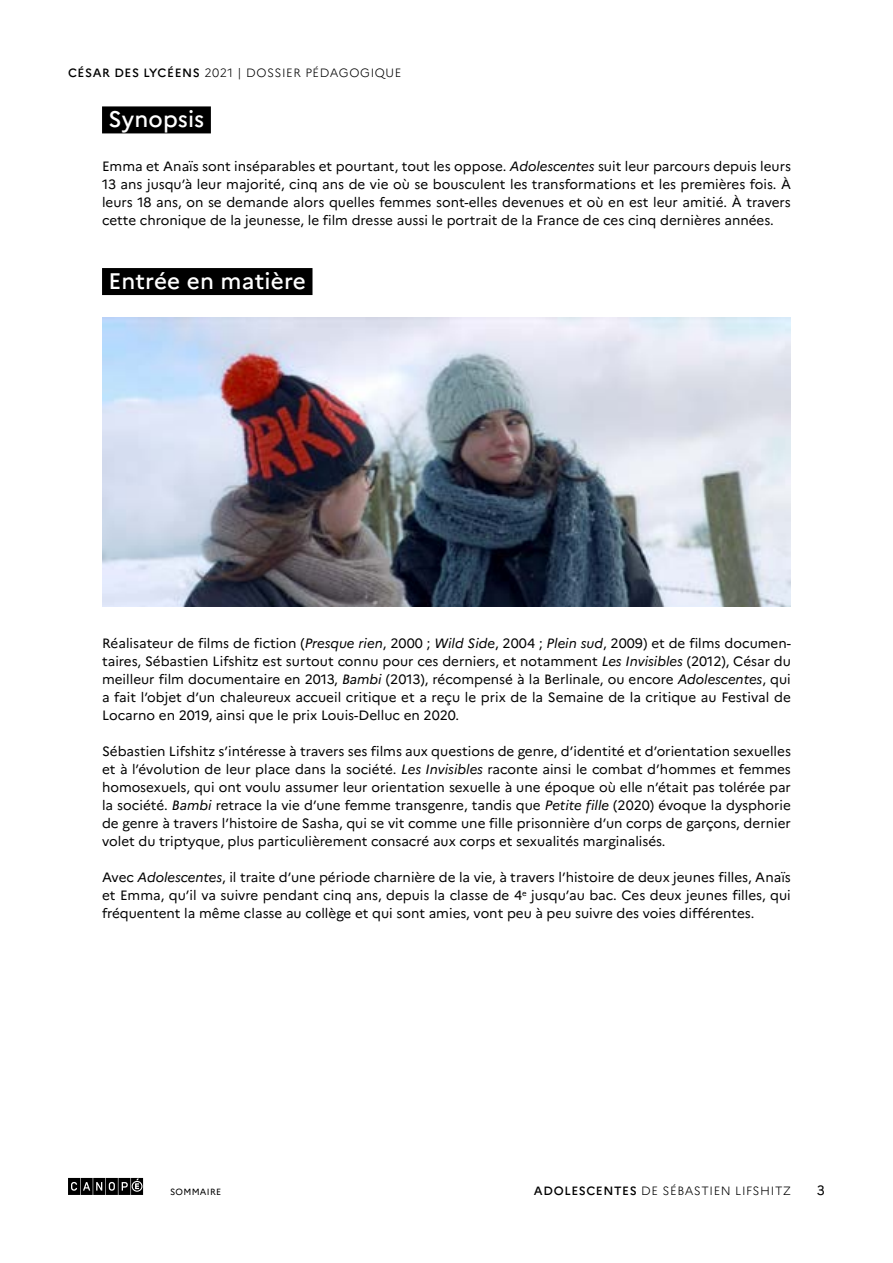
<style>
.page{position:relative;width:893px;height:1263px;background:#fff}
.page>*{position:absolute;margin:0;border:0;box-sizing:border-box;transform-origin:0 0}
.t1{font:500 22.5px "Marianne";letter-spacing:.01em;color:#fff}
.t2{font:13.5px/18px "Marianne";color:#000;text-align:justify}
.t3{font:300 12px "Marianne";letter-spacing:.05em;color:#000}
.t4{font:9px "Marianne";letter-spacing:.03em;color:#000}
.s1{font-weight:500}
.s2{font-style:italic}
</style>
<div class="page">
<svg style="left:68px;top:1178px;width:75px;height:17px"></svg>
<div style="left:102px;top:106px;width:109px;height:27px;background:#000"></div>
<div style="left:102px;top:268px;width:210px;height:27px;background:#000"></div>
<img style="left:102px;top:317px;width:689px;height:289px">
<p class="t3" style="left:68px;top:65px;width:335px"><span class="s1">CÉSAR DES LYCÉENS</span> 2021 | DOSSIER PÉDAGOGIQUE</p>
<h1 class="t1" style="left:108px;top:106px;width:98px">Synopsis</h1>
<p class="t2" style="left:102px;top:157px;width:690px">Emma et Anaïs sont inséparables et pourtant, tout les oppose. <span class="s2">Adolescentes</span> suit leur parcours depuis leurs 13 ans jusqu’à leur majorité, cinq ans de vie où se bousculent les transformations et les premières fois. À leurs 18 ans, on se demande alors quelles femmes sont-elles devenues et où en est leur amitié. À travers cette chronique de la jeunesse, le film dresse aussi le portrait de la France de ces cinq dernières années.</p>
<h1 class="t1" style="left:108px;top:267px;width:199px">Entrée en matière</h1>
<p class="t2" style="left:102px;top:634px;width:690px">Réalisateur de films de fiction (<span class="s2">Presque rien</span>, 2000 ; <span class="s2">Wild Side</span>, 2004 ; <span class="s2">Plein sud</span>, 2009) et de films documen&shy;taires, Sébastien Lifshitz est surtout connu pour ces derniers, et notamment <span class="s2">Les Invisibles</span> (2012), César du meilleur film documentaire en 2013, <span class="s2">Bambi</span> (2013), récompensé à la Berlinale, ou encore <span class="s2">Adolescentes</span>, qui a fait l’objet d’un chaleureux accueil critique et a reçu le prix de la Semaine de la critique au Festival de Locarno en 2019, ainsi que le prix Louis-Delluc en 2020.</p>
<p class="t2" style="left:102px;top:742px;width:690px">Sébastien Lifshitz s’intéresse à travers ses films aux questions de genre, d’identité et d’orientation sexuelles et à l’évolution de leur place dans la société. <span class="s2">Les Invisibles</span> raconte ainsi le combat d’hommes et femmes homosexuels, qui ont voulu assumer leur orientation sexuelle à une époque où elle n’était pas tolérée par la société. <span class="s2">Bambi</span> retrace la vie d’une femme transgenre, tandis que <span class="s2">Petite fille</span> (2020) évoque la dysphorie de genre à travers l’histoire de Sasha, qui se vit comme une fille prisonnière d’un corps de garçons, dernier volet du triptyque, plus particulièrement consacré aux corps et sexualités marginalisés.</p>
<p class="t2" style="left:102px;top:868px;width:690px">Avec <span class="s2">Adolescentes</span>, il traite d’une période charnière de la vie, à travers l’histoire de deux jeunes filles, Anaïs et Emma, qu’il va suivre pendant cinq ans, depuis la classe de 4<sup>e</sup> jusqu’au bac. Ces deux jeunes filles, qui fréquentent la même classe au collège et qui sont amies, vont peu à peu suivre des voies différentes.</p>
<p class="t4" style="left:170px;top:1186px;width:52px">SOMMAIRE</p>
<p class="t3" style="left:534px;top:1183px;width:258px"><span class="s1">ADOLESCENTES</span> DE SÉBASTIEN LIFSHITZ</p>
<p class="t2" style="left:817px;top:1181px;width:10px">3</p>
</div>
